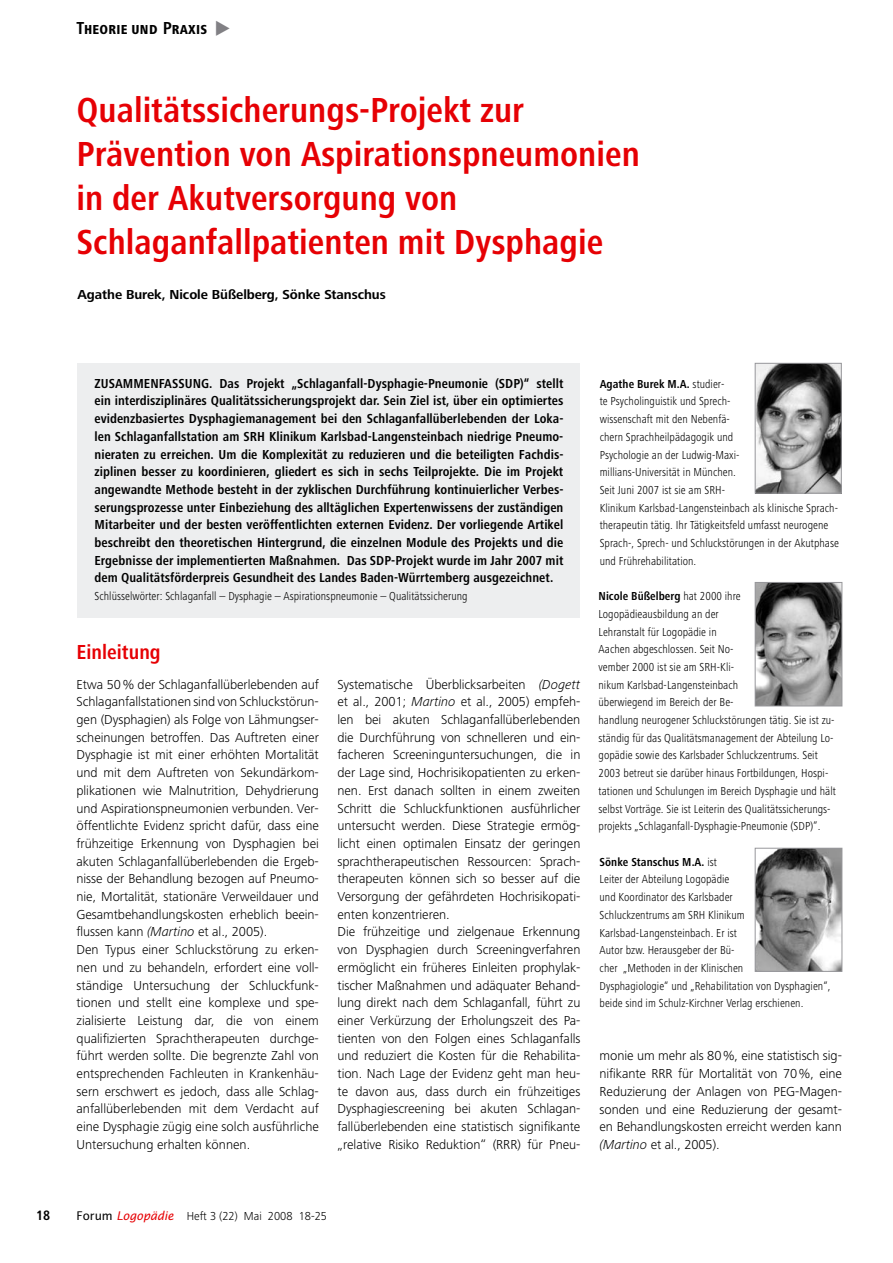
<style>
.page{position:relative;width:893px;height:1263px;background:#fff}
.page>*{position:absolute;margin:0;border:0;box-sizing:border-box;transform-origin:0 0}
.t1{font:700 condensed 36px/44.1px "Frutiger Next LT";color:#e60004}
.t2{font:700 condensed 21px "Frutiger Next LT";color:#e60004}
.t3{font:300 13.5px/17.7px "Frutiger Next LT";letter-spacing:-.005em;color:#000}
.t4{font:700 condensed 13.5px/17.7px "Frutiger Next LT";letter-spacing:.005em;color:#000;text-align:justify}
.t5{font:700 13.5px "Frutiger Next LT";letter-spacing:-.005em;color:#000}
.t6{font:800 condensed 13.5px "Frutiger Next LT";letter-spacing:.02em;color:#000}
.t7{font:700 condensed 13.5px "Frutiger LT";color:#000}
.t8{font:300 condensed 12px/17.7px "Frutiger Next LT";letter-spacing:.005em;color:#000}
.t9{font:300 12px "Frutiger Next LT";color:#000}
.s1{font-weight:700;font-size:18px}
.s2{font-family:"European Pi Three";font-weight:400;font-stretch:normal;font-size:19.5px;color:#818084}
.s3{font-style:italic}
.s4{font-weight:700}
.s5{font-family:"Lucida Sans";font-weight:400}
.s6{font-family:"Lucida Sans";font-weight:400;font-style:italic;color:#e60004}
</style>
<div class="page">
<div style="left:78px;top:363px;width:502px;height:255px;background:#edeeef"></div>
<img style="left:757px;top:365px;width:83px;height:126px">
<div style="left:755px;top:363px;width:87px;height:130px;border:1px solid #97979b"></div>
<img style="left:757px;top:584px;width:83px;height:120px">
<div style="left:755px;top:582px;width:87px;height:124px;border:1px solid #97979b"></div>
<img style="left:757px;top:850px;width:83px;height:120px">
<div style="left:755px;top:848px;width:87px;height:124px;border:1px solid #97979b"></div>
<p class="t6" style="left:77px;top:22px;width:156px"><span class="s1">T</span>HEORIE UND <span class="s1">P</span>RAXIS <span class="s2">E</span></p>
<h1 class="t1" style="left:77px;top:88px;width:565px">Qualitätssicherungs-Projekt zur Prävention von Aspirationspneumonien in der Akutversorgung von Schlaganfallpatienten mit Dysphagie</h1>
<p class="t5" style="left:77px;top:287px;width:310px">Agathe Burek, Nicole Büßelberg, Sönke Stanschus</p>
<p class="t4" style="left:95px;top:374px;width:470px">ZUSAMMENFASSUNG. Das Projekt „Schlaganfall-Dysphagie-Pneumonie (SDP)“ stellt ein interdisziplinäres Qualitätssicherungsprojekt dar. Sein Ziel ist, über ein optimiertes evidenzbasiertes Dysphagiemanagement bei den Schlaganfallüberlebenden der Loka&shy;len Schlaganfallstation am SRH Klinikum Karlsbad-Langensteinbach niedrige Pneumo&shy;nieraten zu erreichen. Um die Komplexität zu reduzieren und die beteiligten Fachdis&shy;ziplinen besser zu koordinieren, gliedert es sich in sechs Teilprojekte. Die im Projekt angewandte Methode besteht in der zyklischen Durchführung kontinuierlicher Verbes&shy;serungsprozesse unter Einbeziehung des alltäglichen Expertenwissens der zuständigen Mitarbeiter und der besten veröffentlichten externen Evidenz. Der vorliegende Artikel beschreibt den theoretischen Hintergrund, die einzelnen Module des Projekts und die Ergebnisse der implementierten Maßnahmen. Das SDP-Projekt wurde im Jahr 2007 mit dem Qualitätsförderpreis Gesundheit des Landes Baden-Würrtemberg ausgezeichnet.</p>
<p class="t8" style="left:95px;top:587px;width:375px">Schlüsselwörter: Schlaganfall – Dysphagie – Aspirationspneumonie – Qualitätssicherung</p>
<h2 class="t2" style="left:77px;top:641px;width:86px">Einleitung</h2>
<p class="t3" style="left:77px;top:675px;width:244px">Etwa 50% der Schlaganfallüberlebenden auf Schlaganfallstationen sind von Schluckstörun&shy;gen (Dysphagien) als Folge von Lähmungser&shy;scheinungen betroffen. Das Auftreten einer Dysphagie ist mit einer erhöhten Mortalität und mit dem Auftreten von Sekundärkom&shy;plikationen wie Malnutrition, Dehydrierung und Aspirationspneumonien verbunden. Ver&shy;öffentlichte Evidenz spricht dafür, dass eine frühzeitige Erkennung von Dysphagien bei akuten Schlaganfallüberlebenden die Ergeb&shy;nisse der Behandlung bezogen auf Pneumo&shy;nie, Mortalität, stationäre Verweildauer und Gesamtbehandlungskosten erheblich beein&shy;flussen kann <span class="s3">(Martino</span> et al., 2005).<br>Den Typus einer Schluckstörung zu erken&shy;nen und zu behandeln, erfordert eine voll&shy;ständige Untersuchung der Schluckfunk&shy;tionen und stellt eine komplexe und spe&shy;zialisierte Leistung dar, die von einem qualifizierten Sprachtherapeuten durchge&shy;führt werden sollte. Die begrenzte Zahl von entsprechenden Fachleuten in Krankenhäu&shy;sern erschwert es jedoch, dass alle Schlag&shy;anfallüberlebenden mit dem Verdacht auf eine Dysphagie zügig eine solch ausführliche Untersuchung erhalten können.</p>
<p class="t3" style="left:338px;top:675px;width:244px">Systematische Überblicksarbeiten <span class="s3">(Dogett </span>et al., 2001; <span class="s3">Martino</span> et al., 2005) empfeh&shy;len bei akuten Schlaganfallüberlebenden die Durchführung von schnelleren und ein&shy;facheren Screeninguntersuchungen, die in der Lage sind, Hochrisikopatienten zu erken&shy;nen. Erst danach sollten in einem zweiten Schritt die Schluckfunktionen ausführlicher untersucht werden. Diese Strategie ermög&shy;licht einen optimalen Einsatz der geringen sprachtherapeutischen Ressourcen: Sprach&shy;therapeuten können sich so besser auf die Versorgung der gefährdeten Hochrisikopati&shy;enten konzentrieren.<br>Die frühzeitige und zielgenaue Erkennung von Dysphagien durch Screeningverfahren ermöglicht ein früheres Einleiten prophylak&shy;tischer Maßnahmen und adäquater Behand&shy;lung direkt nach dem Schlaganfall, führt zu einer Verkürzung der Erholungszeit des Pa&shy;tienten von den Folgen eines Schlaganfalls und reduziert die Kosten für die Rehabilita&shy;tion. Nach Lage der Evidenz geht man heu&shy;te davon aus, dass durch ein frühzeitiges Dysphagiescreening bei akuten Schlagan&shy;fallüberlebenden eine statistisch signifikante „relative Risiko Reduktion“ (RRR) für Pneu-</p>
<p class="t8" style="left:600px;top:375px;width:241px"><span class="s4">Agathe Burek M.A.</span> studier-<br>te Psycholinguistik und Sprech-<br>wissenschaft mit den Nebenfä-<br>chern Sprachheilpädagogik und<br>Psychologie an der Ludwig-Maxi-<br>millians-Universität in München.<br>Seit Juni 2007 ist sie am SRH-<br>Klinikum Karlsbad-Langensteinbach als klinische Sprach&shy;therapeutin tätig. Ihr Tätigkeitsfeld umfasst neurogene Sprach-, Sprech- und Schluckstörungen in der Akutphase und Frührehabilitation.</p>
<p class="t8" style="left:598px;top:587px;width:239px"><span class="s4">Nicole Büßelberg</span> hat 2000 ihre<br>Logopädieausbildung an der<br>Lehranstalt für Logopädie in<br>Aachen abgeschlossen. Seit No-<br>vember 2000 ist sie am SRH-Kli-<br>nikum Karlsbad-Langensteinbach<br>überwiegend im Bereich der Be-<br>handlung neurogener Schluckstörungen tätig. Sie ist zu&shy;ständig für das Qualitätsmanagement der Abteilung Lo&shy;gopädie sowie des Karlsbader Schluckzentrums. Seit 2003 betreut sie darüber hinaus Fortbildungen, Hospi&shy;tationen und Schulungen im Bereich Dysphagie und hält selbst Vorträge. Sie ist Leiterin des Qualitätssicherungs&shy;projekts „Schlaganfall-Dysphagie-Pneumonie (SDP)”.</p>
<p class="t8" style="left:600px;top:853px;width:232px"><span class="s4">Sönke Stanschus M.A.</span> ist<br>Leiter der Abteilung Logopädie<br>und Koordinator des Karlsbader<br>Schluckzentrums am SRH Klinikum Karlsbad-Langensteinbach. Er ist<br>Autor bzw. Herausgeber der Bü-<br>cher „Methoden in der Klinischen<br>Dysphagiologie“ und „Rehabilitation von Dysphagien“, beide sind im Schulz-Kirchner Verlag erschienen.</p>
<p class="t3" style="left:600px;top:1047px;width:244px;text-align:justify">monie um mehr als 80%, eine statistisch sig&shy;nifikante RRR für Mortalität von 70%, eine Reduzierung der Anlagen von PEG-Magen&shy;sonden und eine Reduzierung der gesamt&shy;en Behandlungskosten erreicht werden kann <span class="s3">(Martino</span> et al., 2005).</p>
<p class="t7" style="left:36px;top:1207px;width:16px">18</p>
<p class="t9" style="left:77px;top:1209px;width:252px"><span class="s5">Forum</span> <span class="s6">Logopädie</span> Heft 3 (22) Mai 2008 18-25</p>
</div>
